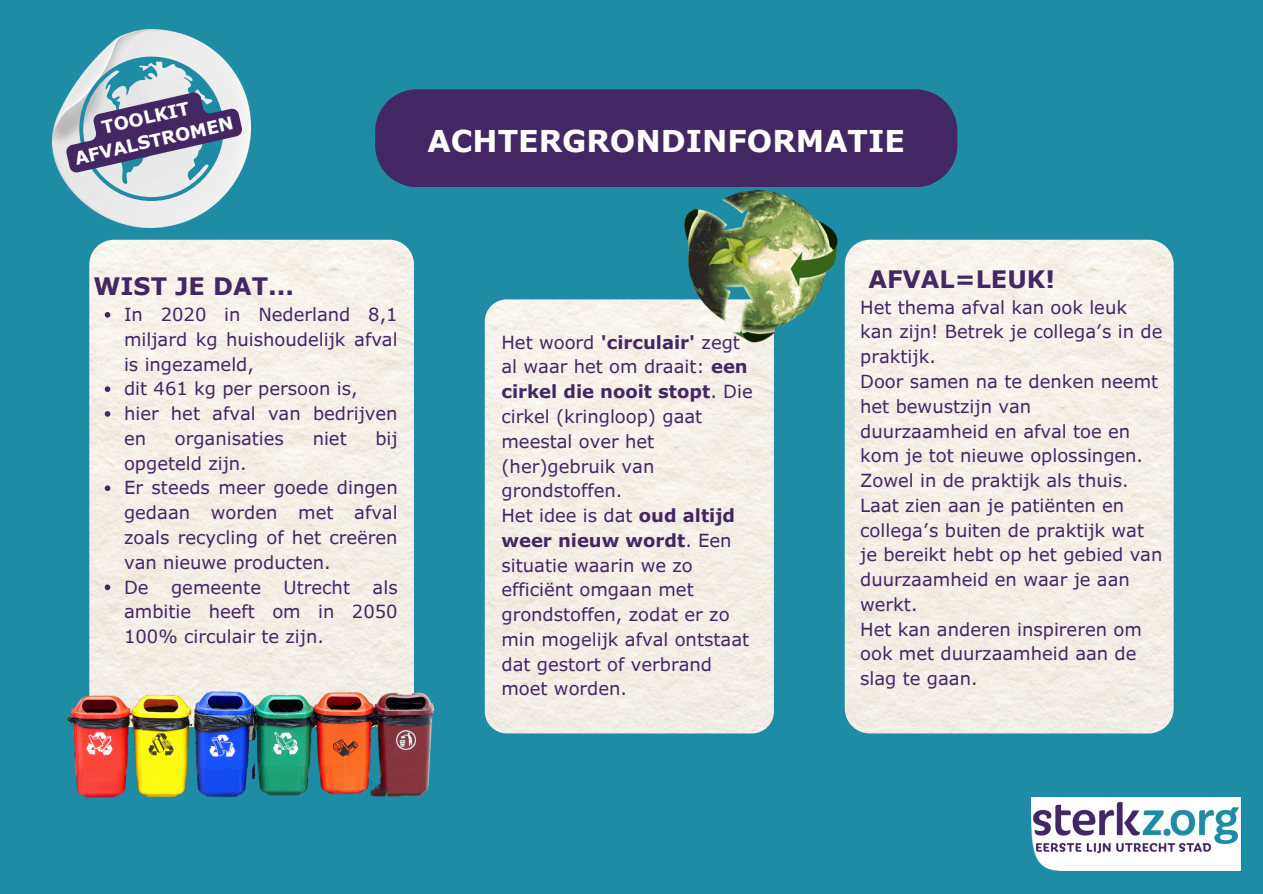
<style>
.page{position:relative;width:1263px;height:894px;background:#fff}
.page>*{position:absolute;margin:0;border:0;box-sizing:border-box;transform-origin:0 0}
.t1{font:700 30px "Verdana Pro";color:#fff}
.t2{font:700 24px "Verdana Pro";color:#432763}
.t3{font:18px/24.8px "Verdana Pro";color:#432763}
.t4{font:700 17.85px/24.2px "Verdana Pro";color:#fff;text-align:center}
.s1{font-weight:700}
</style>
<div class="page">
<div style="left:0;top:0;width:1263px;height:893px;background:#1f8ca5"></div>
<img style="left:1031px;top:797px;width:209px;height:73px">
<div style="left:375px;top:89px;width:582px;height:98px;background:#432763"></div>
<img style="left:53px;top:29px;width:198px;height:198px">
<img style="left:485px;top:299px;width:289px;height:434px;border-radius:22px">
<img style="left:89px;top:240px;width:325px;height:486px;border-radius:25px">
<img style="left:845px;top:240px;width:329px;height:493px;border-radius:25px">
<img style="left:670px;top:186px;width:190px;height:159px">
<img style="left:67px;top:673px;width:368px;height:125px">
<svg style="left:105px;top:312px;width:5px;height:5px"></svg>
<svg style="left:105px;top:386px;width:5px;height:6px"></svg>
<svg style="left:105px;top:411px;width:5px;height:5px"></svg>
<svg style="left:105px;top:485px;width:5px;height:6px"></svg>
<svg style="left:105px;top:584px;width:5px;height:6px"></svg>
<svg style="left:60px;top:57px;width:183px;height:144px"></svg>
<p class="t4" style="left:67px;top:123px;width:164px;rotate:-13deg">TOOLKIT<br>AFVALSTROMEN</p>
<h1 class="t1" style="left:428px;top:122px;width:479px">ACHTERGRONDINFORMATIE</h1>
<h2 class="t2" style="left:93px;top:271px;width:202px">WIST JE DAT...</h2>
<p class="t3" style="left:124px;top:301px;width:275px">In 2020 in Nederland 8,1 miljard kg huishoudelijk afval is ingezameld,<br>dit 461 kg per persoon is,<br>hier het afval van bedrijven en</p>
<p class="t3" style="left:175px;top:425px;width:111px">organisaties</p>
<p class="t3" style="left:313px;top:425px;width:36px">niet</p>
<p class="t3" style="left:375px;top:425px;width:24px">bij</p>
<p class="t3" style="left:124px;top:450px;width:275px">opgeteld zijn.<br>Er steeds meer goede dingen gedaan worden met afval zoals recycling of het creëren van nieuwe producten.<br>De gemeente</p>
<p class="t3" style="left:124px;top:573px;width:275px;text-align:justify;text-indent:249px">als ambitie heeft om in 2050<br>100% circulair te zijn.</p>
<p class="t3" style="left:284px;top:573px;width:68px">Utrecht</p>
<p class="t3" style="left:501px;top:329px;width:253px">Het woord <span class="s1">'circulair'</span> zegt al waar het om draait: <span class="s1">een cirkel die nooit stopt</span>. Die cirkel (kringloop) gaat meestal over het (her)gebruik van grondstoffen.</p>
<p class="t3" style="left:501px;top:502px;width:249px">Het idee is dat <span class="s1">oud altijd weer nieuw wordt</span>. Een situatie waarin we zo efficiënt omgaan met grondstoffen, zodat er zo min mogelijk afval ontstaat dat gestort of verbrand moet worden.</p>
<h2 class="t2" style="left:868px;top:263px;width:188px">AFVAL=LEUK!</h2>
<p class="t3" style="left:860px;top:294px;width:304px">Het thema afval kan ook leuk kan zijn! Betrek je collega’s in de praktijk.<br>Door samen na te denken neemt het bewustzijn van duurzaamheid en afval toe en kom je tot nieuwe oplossingen.<br>Zowel in de praktijk als thuis.<br>Laat zien aan je patiënten en collega’s buiten de praktijk wat je bereikt hebt op het gebied van duurzaamheid en waar je aan werkt.<br>Het kan anderen inspireren om ook met duurzaamheid aan de slag te gaan.</p>
</div>
